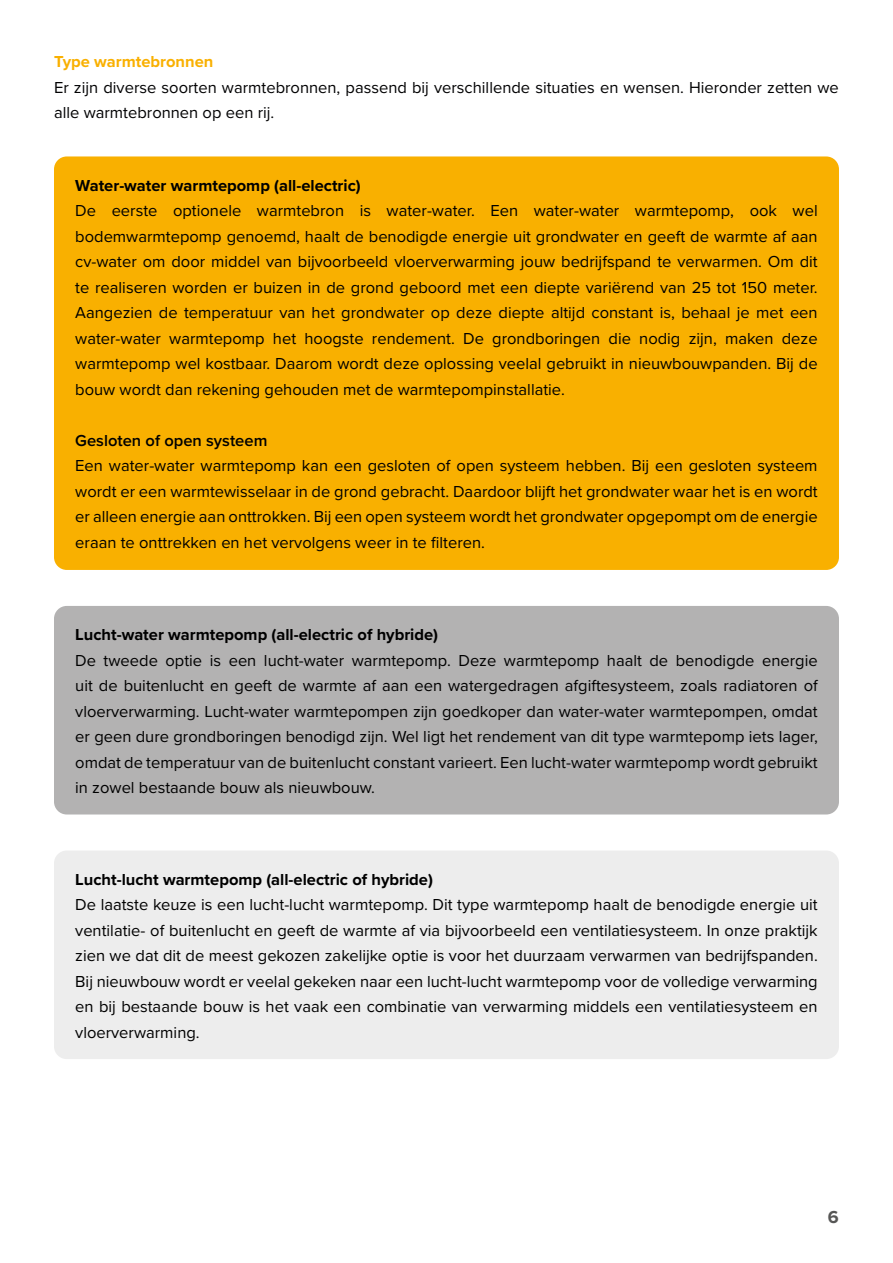
<style>
.page{position:relative;width:893px;height:1263px;background:#fff}
.page>*{position:absolute;margin:0;border:0;box-sizing:border-box;transform-origin:0 0}
.t1{font:700 18px "Proxima Nova";color:#575756}
.t2{font:16.5px/25.5px "Proxima Nova";color:#000;text-align:justify}
.t3{font:700 16.5px "Proxima Nova";color:#000}
.t4{font:16.5px/25.5px "Proxima Nova";color:#020203}
.t5{font:600 16.5px "Proxima Nova";color:#000}
.t6{font:700 16.5px "Proxima Nova";color:#f9b000}
</style>
<div class="page">
<div style="left:54px;top:606px;width:785px;height:208px;background:#b3b2b2;border-radius:13px"></div>
<div style="left:54px;top:850px;width:785px;height:209px;background:#ededed;border-radius:13px"></div>
<div style="left:54px;top:156px;width:785px;height:414px;background:#f9b000;border-radius:13px"></div>
<p class="t6" style="left:54px;top:49px;width:161px">Type warmtebronnen</p>
<p class="t4" style="left:54px;top:74px;width:786px">Er zijn diverse soorten warmtebronnen, passend bij verschillende situaties en wensen. Hieronder zetten we alle warmtebronnen op een rij.</p>
<p class="t3" style="left:75px;top:173px;width:287px">Water-water warmtepomp (all-electric)</p>
<p class="t2" style="left:75px;top:197px;width:744px">De eerste optionele warmtebron is water-water. Een water-water warmtepomp, ook wel bodemwarmtepomp genoemd, haalt de benodigde energie uit grondwater en geeft de warmte af aan cv-water om door middel van bijvoorbeeld vloerverwarming jouw bedrijfspand te verwarmen. Om dit te realiseren worden er buizen in de grond geboord met een diepte variërend van 25 tot 150 meter.<br>Aangezien de temperatuur van het grondwater op deze diepte altijd constant is, behaal je met een water-water warmtepomp het hoogste rendement. De grondboringen die nodig zijn, maken deze warmtepomp wel kostbaar. Daarom wordt deze oplossing veelal gebruikt in nieuwbouwpanden. Bij de bouw wordt dan rekening gehouden met de warmtepompinstallatie.</p>
<p class="t5" style="left:75px;top:428px;width:194px">Gesloten of open systeem</p>
<p class="t2" style="left:75px;top:452px;width:744px">Een water-water warmtepomp kan een gesloten of open systeem hebben. Bij een gesloten systeem wordt er een warmtewisselaar in de grond gebracht. Daardoor blijft het grondwater waar het is en wordt er alleen energie aan onttrokken. Bij een open systeem wordt het grondwater opgepompt om de energie eraan te onttrekken en het vervolgens weer in te filteren.</p>
<p class="t3" style="left:75px;top:622px;width:364px">Lucht-water warmtepomp (all-electric of hybride)</p>
<p class="t2" style="left:75px;top:647px;width:744px">De tweede optie is een lucht-water warmtepomp. Deze warmtepomp haalt de benodigde energie uit de buitenlucht en geeft de warmte af aan een watergedragen afgiftesysteem, zoals radiatoren of vloerverwarming. Lucht-water warmtepompen zijn goedkoper dan water-water warmtepompen, omdat er geen dure grondboringen benodigd zijn. Wel ligt het rendement van dit type warmtepomp iets lager, omdat de temperatuur van de buitenlucht constant varieert. Een lucht-water warmtepomp wordt gebruikt in zowel bestaande bouw als nieuwbouw.</p>
<p class="t3" style="left:75px;top:867px;width:359px">Lucht-lucht warmtepomp (all-electric of hybride)</p>
<p class="t2" style="left:75px;top:891px;width:744px">De laatste keuze is een lucht-lucht warmtepomp. Dit type warmtepomp haalt de benodigde energie uit ventilatie- of buitenlucht en geeft de warmte af via bijvoorbeeld een ventilatiesysteem. In onze praktijk zien we dat dit de meest gekozen zakelijke optie is voor het duurzaam verwarmen van bedrijfspanden.<br>Bij nieuwbouw wordt er veelal gekeken naar een lucht-lucht warmtepomp voor de volledige verwarming en bij bestaande bouw is het vaak een combinatie van verwarming middels een ventilatiesysteem en vloerverwarming.</p>
<p class="t1" style="left:828px;top:1204px;width:12px">6</p>
</div>
